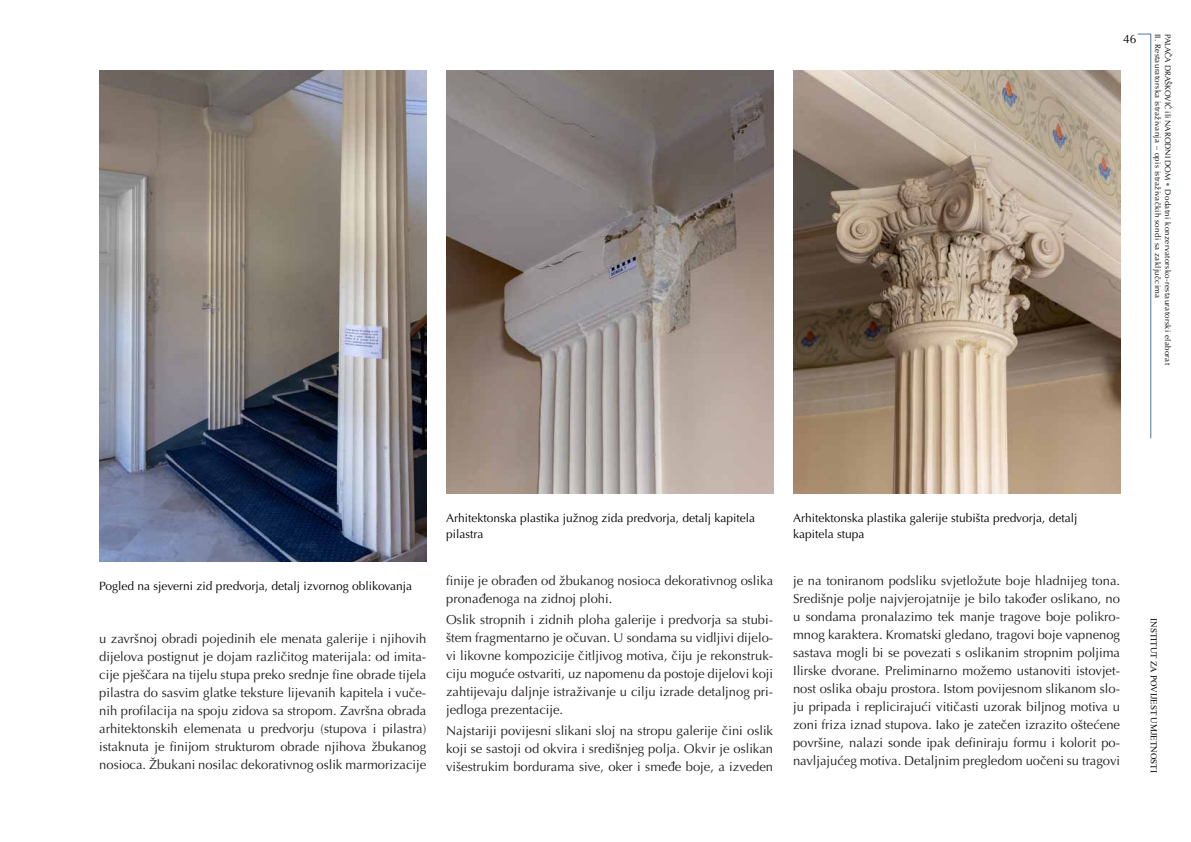
<style>
.page{position:relative;width:1191px;height:842px;background:#fff}
.page>*{position:absolute;margin:0;border:0;box-sizing:border-box;transform-origin:0 0}
.t1{font:13px/18px "Optima LT Pro";color:#231f20;text-align:justify}
.t2{font:12px/16px "Optima LT Pro";color:#000}
.t3{font:9px "Times New Roman";color:#000}
.t4{font:8px/9.8px "Optima LT Pro";letter-spacing:.04em;color:#000}
.s1{color:#4d76a0}
</style>
<div class="page">
<hr style="left:1150px;top:34px;width:1px;height:404px;background:#4d76a0">
<svg style="left:1137px;top:34px;width:13px;height:1px"></svg>
<img style="left:99px;top:71px;width:327px;height:490px">
<img style="left:446px;top:71px;width:327px;height:422px">
<img style="left:793px;top:71px;width:327px;height:422px">
<p class="t2" style="left:1123px;top:31px;width:15px">46</p>
<p class="t4" style="left:1172px;top:34px;width:332px;rotate:90deg">PALAČA DRAŠKOVIĆ ili NARODNI DOM <span class="s1">•</span> Dodatni konzervatorsko-restauratorski elaborat<br>II. Restauratorska istraživanja – opis istraživačkih sondi sa zaključcima</p>
<p class="t2" style="left:99px;top:578px;width:314px">Pogled na sjeverni zid predvorja, detalj izvornog oblikovanja</p>
<p class="t1" style="left:99px;top:630px;width:328px">u završnoj obradi pojedinih ele menata galerije i njihovih dijelova postignut je dojam različitog materijala: od imita&shy;cije pješčara na tijelu stupa preko srednje fine obrade tijela pilastra do sasvim glatke teksture lijevanih kapitela i vuče&shy;nih profilacija na spoju zidova sa stropom. Završna obrada arhitektonskih elemenata u predvorju (stupova i pilastra) istaknuta je finijom strukturom obrade njihova žbukanog nosioca. Žbukani nosilac dekorativnog oslik marmorizacije</p>
<p class="t2" style="left:446px;top:510px;width:310px">Arhitektonska plastika južnog zida predvorja, detalj kapitela pilastra</p>
<p class="t2" style="left:793px;top:510px;width:286px">Arhitektonska plastika galerije stubišta predvorja, detalj kapitela stupa</p>
<p class="t1" style="left:446px;top:572px;width:328px">finije je obrađen od žbukanog nosioca dekorativnog oslika pronađenoga na zidnoj plohi.</p>
<p class="t1" style="left:446px;top:611px;width:328px">Oslik stropnih i zidnih ploha galerije i predvorja sa stubi&shy;štem fragmentarno je očuvan. U sondama su vidljivi dijelo&shy;vi likovne kompozicije čitljivog motiva, čiju je rekonstruk&shy;ciju moguće ostvariti, uz napomenu da postoje dijelovi koji zahtijevaju daljnje istraživanje u cilju izrade detaljnog pri&shy;jedloga prezentacije.</p>
<p class="t1" style="left:446px;top:721px;width:328px">Najstariji povijesni slikani sloj na stropu galerije čini oslik koji se sastoji od okvira i središnjeg polja. Okvir je oslikan višestrukim bordurama sive, oker i smeđe boje, a izveden</p>
<p class="t1" style="left:793px;top:572px;width:328px">je na toniranom podsliku svjetložute boje hladnijeg tona.<br>Središnje polje najvjerojatnije je bilo također oslikano, no u sondama pronalazimo tek manje tragove boje polikro&shy;mnog karaktera. Kromatski gledano, tragovi boje vapnenog sastava mogli bi se povezati s oslikanim stropnim poljima Ilirske dvorane. Preliminarno možemo ustanoviti istovjet&shy;nost oslika obaju prostora. Istom povijesnom slikanom slo&shy;ju pripada i replicirajući vitičasti uzorak biljnog motiva u zoni friza iznad stupova. Iako je zatečen izrazito oštećene površine, nalazi sonde ipak definiraju formu i kolorit po&shy;navljajućeg motiva. Detaljnim pregledom uočeni su tragovi</p>
<p class="t3" style="left:1160px;top:618px;width:156px;rotate:90deg">INSTITUT ZA POVIJEST UMJETNOSTI</p>
</div>
